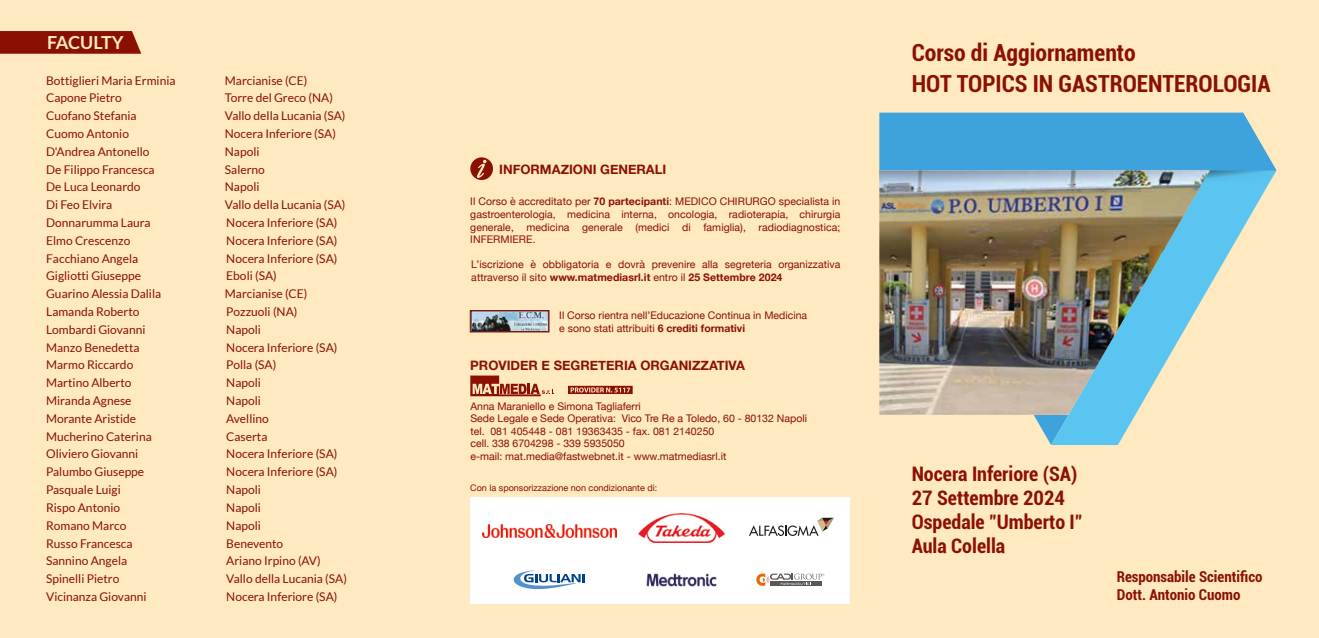
<style>
.page{position:relative;width:1319px;height:638px;background:#fff}
.page>*{position:absolute;margin:0;border:0;box-sizing:border-box;transform-origin:0 0}
.t1{font:700 condensed 23.6px/31px "Roboto";color:#8a1002}
.t2{font:700 condensed 20px/24px "Roboto";color:#8a1002}
.t3{font:700 18px "Lato";letter-spacing:-.015em;color:#ffe9c0}
.t4{font:700 condensed 15px/18px "Roboto";color:#8a1002}
.t5{font:700 13px "Helvetica Neue";color:#8a1002}
.t6{font:12px "Lato";color:#8a1002}
.t7{font:10.5px/12.6px "Helvetica Neue";color:#8a1002}
.t8{font:9px "Helvetica Neue";color:#8a1002}
.s1{font-weight:700}
</style>
<div class="page">
<div style="left:439px;top:0;width:879px;height:638px;background:#ffe9c0"></div>
<svg style="left:1033px;top:415px;width:17px;height:28px"></svg>
<svg style="left:1050px;top:183px;width:219px;height:262px"></svg>
<img style="left:879px;top:183px;width:330px;height:232px">
<svg style="left:879px;top:113px;width:397px;height:70px;background:#55a9d7"></svg>
<div style="left:0;top:0;width:439px;height:638px;background:#ffe9c0"></div>
<svg style="left:470px;top:157px;width:23px;height:23px"></svg>
<svg style="left:472px;top:312px;width:74px;height:18px"></svg>
<div style="left:470px;top:310px;width:78px;height:22px;border:1px solid #213a60"></div>
<div style="left:469px;top:310px;width:80px;height:22px;border:1px solid #8a1002"></div>
<svg style="left:568px;top:386px;width:64px;height:8px"></svg>
<svg style="left:470px;top:375px;width:84px;height:21px"></svg>
<div style="left:470px;top:498px;width:379px;height:106px;background:#fff"></div>
<svg style="left:0;top:31px;width:141px;height:23px;background:#8f190a"></svg>
<img style="left:639px;top:513px;width:85px;height:29px">
<svg style="left:749px;top:518px;width:84px;height:18px"></svg>
<svg style="left:513px;top:570px;width:71px;height:20px"></svg>
<img style="left:646px;top:573px;width:71px;height:13px">
<svg style="left:756px;top:573px;width:68px;height:13px"></svg>
<img style="left:482px;top:525px;width:134px;height:12px">
<h3 class="t3" style="left:47px;top:32px;width:78px">FACULTY</h3>
<p class="t6" style="left:46px;top:74px;width:131px">Bottiglieri Maria Erminia</p>
<p class="t6" style="left:225px;top:74px;width:84px">Marcianise (CE)</p>
<p class="t6" style="left:46px;top:91px;width:77px">Capone Pietro</p>
<p class="t6" style="left:225px;top:91px;width:110px">Torre del Greco (NA)</p>
<p class="t6" style="left:46px;top:109px;width:92px">Cuofano Stefania</p>
<p class="t6" style="left:225px;top:109px;width:122px">Vallo della Lucania (SA)</p>
<p class="t6" style="left:46px;top:127px;width:84px">Cuomo Antonio</p>
<p class="t6" style="left:225px;top:127px;width:113px">Nocera Inferiore (SA)</p>
<p class="t6" style="left:46px;top:145px;width:105px">D'Andrea Antonello</p>
<p class="t6" style="left:225px;top:145px;width:36px">Napoli</p>
<p class="t6" style="left:46px;top:163px;width:110px">De Filippo Francesca</p>
<p class="t6" style="left:225px;top:163px;width:41px">Salerno</p>
<p class="t6" style="left:46px;top:180px;width:96px">De Luca Leonardo</p>
<p class="t6" style="left:225px;top:180px;width:36px">Napoli</p>
<p class="t6" style="left:46px;top:198px;width:68px">Di Feo Elvira</p>
<p class="t6" style="left:225px;top:198px;width:122px">Vallo della Lucania (SA)</p>
<p class="t6" style="left:46px;top:216px;width:106px">Donnarumma Laura</p>
<p class="t6" style="left:226px;top:216px;width:113px">Nocera Inferiore (SA)</p>
<p class="t6" style="left:46px;top:234px;width:86px">Elmo Crescenzo</p>
<p class="t6" style="left:226px;top:234px;width:113px">Nocera Inferiore (SA)</p>
<p class="t6" style="left:46px;top:252px;width:93px">Facchiano Angela</p>
<p class="t6" style="left:226px;top:252px;width:113px">Nocera Inferiore (SA)</p>
<p class="t6" style="left:46px;top:269px;width:96px">Gigliotti Giuseppe</p>
<p class="t6" style="left:226px;top:269px;width:52px">Eboli (SA)</p>
<p class="t6" style="left:46px;top:287px;width:116px">Guarino Alessia Dalila</p>
<p class="t6" style="left:225px;top:287px;width:84px">Marcianise (CE)</p>
<p class="t6" style="left:46px;top:305px;width:95px">Lamanda Roberto</p>
<p class="t6" style="left:226px;top:305px;width:73px">Pozzuoli (NA)</p>
<p class="t6" style="left:46px;top:323px;width:101px">Lombardi Giovanni</p>
<p class="t6" style="left:226px;top:323px;width:36px">Napoli</p>
<p class="t6" style="left:46px;top:341px;width:95px">Manzo Benedetta</p>
<p class="t6" style="left:226px;top:341px;width:113px">Nocera Inferiore (SA)</p>
<p class="t6" style="left:46px;top:358px;width:89px">Marmo Riccardo</p>
<p class="t6" style="left:226px;top:358px;width:52px">Polla (SA)</p>
<p class="t6" style="left:46px;top:376px;width:87px">Martino Alberto</p>
<p class="t6" style="left:226px;top:376px;width:36px">Napoli</p>
<p class="t6" style="left:46px;top:394px;width:87px">Miranda Agnese</p>
<p class="t6" style="left:226px;top:394px;width:36px">Napoli</p>
<p class="t6" style="left:46px;top:412px;width:91px">Morante Aristide</p>
<p class="t6" style="left:226px;top:412px;width:44px">Avellino</p>
<p class="t6" style="left:46px;top:430px;width:107px">Mucherino Caterina</p>
<p class="t6" style="left:226px;top:430px;width:43px">Caserta</p>
<p class="t6" style="left:46px;top:447px;width:94px">Oliviero Giovanni</p>
<p class="t6" style="left:226px;top:447px;width:113px">Nocera Inferiore (SA)</p>
<p class="t6" style="left:46px;top:465px;width:99px">Palumbo Giuseppe</p>
<p class="t6" style="left:226px;top:465px;width:113px">Nocera Inferiore (SA)</p>
<p class="t6" style="left:46px;top:483px;width:76px">Pasquale Luigi</p>
<p class="t6" style="left:226px;top:483px;width:36px">Napoli</p>
<p class="t6" style="left:46px;top:501px;width:76px">Rispo Antonio</p>
<p class="t6" style="left:226px;top:501px;width:36px">Napoli</p>
<p class="t6" style="left:46px;top:519px;width:82px">Romano Marco</p>
<p class="t6" style="left:226px;top:519px;width:36px">Napoli</p>
<p class="t6" style="left:46px;top:536px;width:88px">Russo Francesca</p>
<p class="t6" style="left:226px;top:536px;width:58px">Benevento</p>
<p class="t6" style="left:46px;top:554px;width:82px">Sannino Angela</p>
<p class="t6" style="left:226px;top:554px;width:96px">Ariano Irpino (AV)</p>
<p class="t6" style="left:46px;top:572px;width:75px">Spinelli Pietro</p>
<p class="t6" style="left:226px;top:572px;width:122px">Vallo della Lucania (SA)</p>
<p class="t6" style="left:46px;top:590px;width:102px">Vicinanza Giovanni</p>
<p class="t6" style="left:226px;top:590px;width:113px">Nocera Inferiore (SA)</p>
<p class="t5" style="left:499px;top:159px;width:169px">INFORMAZIONI GENERALI</p>
<p class="t7" style="left:470px;top:196px;width:371px;text-align:justify">Il Corso è accreditato per <span class="s1">70 partecipanti</span>: MEDICO CHIRURGO specialista in gastroenterologia, medicina interna, oncologia, radioterapia, chirurgia generale, medicina generale (medici di famiglia), radiodiagnostica; INFERMIERE.</p>
<p class="t7" style="left:471px;top:259px;width:370px">L’iscrizione è obbligatoria e dovrà prevenire alla segreteria organizzativa attraverso il sito <span class="s1">www.matmediasrl.it</span> entro il <span class="s1">25 Settembre 2024</span></p>
<p class="t7" style="left:559px;top:310px;width:249px">Il Corso rientra nell’Educazione Continua in Medicina e sono stati attribuiti <span class="s1">6 crediti formativi</span></p>
<p class="t5" style="left:470px;top:355px;width:276px">PROVIDER E SEGRETERIA ORGANIZZATIVA</p>
<p class="t7" style="left:470px;top:400px;width:338px">Anna Maraniello e Simona Tagliaferri<br>Sede Legale e Sede Operativa: Vico Tre Re a Toledo, 60 - 80132 Napoli tel. 081 405448 - 081 19363435 - fax. 081 2140250<br>cell. 338 6704298 - 339 5935050<br>e-mail: mat.media@fastwebnet.it - www.matmediasrl.it</p>
<p class="t8" style="left:470px;top:481px;width:188px">Con la sponsorizzazione non condizionante di:</p>
<h1 class="t1" style="left:911px;top:36px;width:360px">Corso di Aggiornamento<br>HOT TOPICS IN GASTROENTEROLOGIA</h1>
<h2 class="t2" style="left:911px;top:461px;width:172px">Nocera Inferiore (SA)<br>27 Settembre 2024<br>Ospedale "Umberto I"<br>Aula Colella</h2>
<p class="t4" style="left:1116px;top:567px;width:147px">Responsabile Scientifico<br>Dott. Antonio Cuomo</p>
</div>
